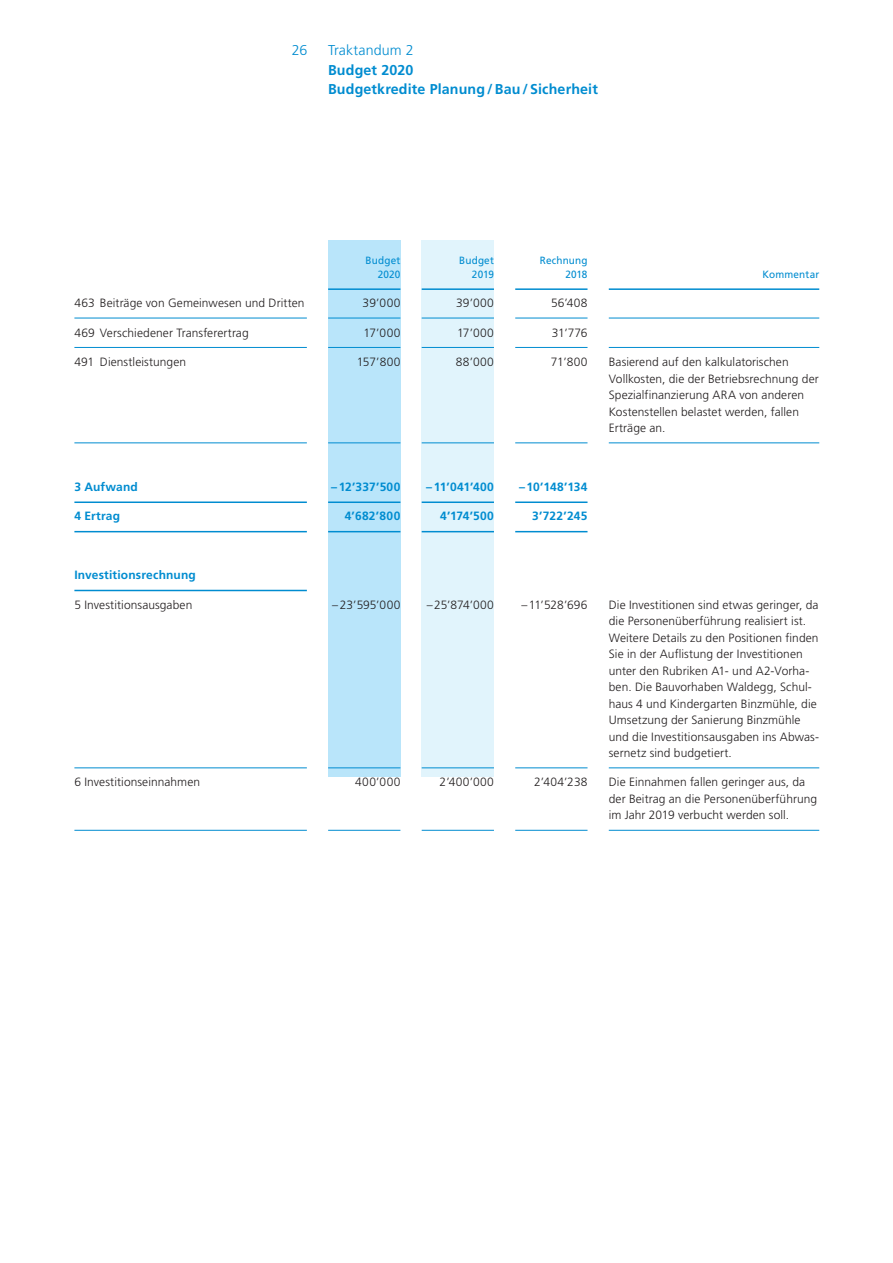
<style>
.page{position:relative;width:893px;height:1263px;background:#fff}
.page>*{position:absolute;margin:0;border:0;box-sizing:border-box;transform-origin:0 0}
.t1{font:700 14.25px/19.5px "Frutiger LT Std";letter-spacing:.01em;color:#008cd0}
.t2{font:300 14.25px "Frutiger LT Std";letter-spacing:.01em;color:#008cd0}
.t3{font:300 12px/16.5px "Frutiger LT Std";letter-spacing:.005em;color:#231f20}
.t4{font:700 12px "Frutiger LT Std";letter-spacing:.015em;color:#008cd0}
.t5{font:10.5px/13.5px "Frutiger LT Std";letter-spacing:.015em;color:#008cd0;text-align:right;scale:.95 1}
</style>
<div class="page">
<div style="left:328px;top:240px;width:72px;height:537px;background:#b9e5fa"></div>
<div style="left:422px;top:240px;width:72px;height:537px;background:#e1f4fc"></div>
<hr style="left:328px;top:288px;width:72px;height:2px;background:#008cd0">
<hr style="left:422px;top:288px;width:72px;height:2px;background:#008cd0">
<hr style="left:515px;top:288px;width:72px;height:2px;background:#008cd0">
<hr style="left:609px;top:288px;width:210px;height:2px;background:#008cd0">
<hr style="left:74px;top:318px;width:233px;height:1px;background:#008cd0">
<hr style="left:328px;top:318px;width:72px;height:1px;background:#008cd0">
<hr style="left:422px;top:318px;width:72px;height:1px;background:#008cd0">
<hr style="left:515px;top:318px;width:72px;height:1px;background:#008cd0">
<hr style="left:609px;top:318px;width:210px;height:1px;background:#008cd0">
<hr style="left:74px;top:347px;width:233px;height:1px;background:#008cd0">
<hr style="left:328px;top:347px;width:72px;height:1px;background:#008cd0">
<hr style="left:422px;top:347px;width:72px;height:1px;background:#008cd0">
<hr style="left:515px;top:347px;width:72px;height:1px;background:#008cd0">
<hr style="left:609px;top:347px;width:210px;height:1px;background:#008cd0">
<hr style="left:74px;top:443px;width:233px;height:1px;background:#008cd0">
<hr style="left:328px;top:443px;width:72px;height:1px;background:#008cd0">
<hr style="left:422px;top:443px;width:72px;height:1px;background:#008cd0">
<hr style="left:515px;top:443px;width:72px;height:1px;background:#008cd0">
<hr style="left:609px;top:443px;width:210px;height:1px;background:#008cd0">
<hr style="left:74px;top:501px;width:233px;height:2px;background:#008cd0">
<hr style="left:328px;top:501px;width:72px;height:2px;background:#008cd0">
<hr style="left:422px;top:501px;width:72px;height:2px;background:#008cd0">
<hr style="left:515px;top:501px;width:72px;height:2px;background:#008cd0">
<hr style="left:74px;top:531px;width:233px;height:1px;background:#008cd0">
<hr style="left:328px;top:531px;width:72px;height:1px;background:#008cd0">
<hr style="left:422px;top:531px;width:72px;height:1px;background:#008cd0">
<hr style="left:515px;top:531px;width:72px;height:1px;background:#008cd0">
<hr style="left:74px;top:590px;width:233px;height:1px;background:#008cd0">
<hr style="left:74px;top:768px;width:233px;height:1px;background:#008cd0">
<hr style="left:328px;top:768px;width:72px;height:1px;background:#008cd0">
<hr style="left:422px;top:768px;width:72px;height:1px;background:#008cd0">
<hr style="left:515px;top:768px;width:72px;height:1px;background:#008cd0">
<hr style="left:609px;top:768px;width:210px;height:1px;background:#008cd0">
<hr style="left:74px;top:830px;width:233px;height:1px;background:#008cd0">
<hr style="left:328px;top:830px;width:72px;height:1px;background:#008cd0">
<hr style="left:422px;top:830px;width:72px;height:1px;background:#008cd0">
<hr style="left:515px;top:830px;width:72px;height:1px;background:#008cd0">
<hr style="left:609px;top:830px;width:210px;height:1px;background:#008cd0">
<p class="t2" style="left:292px;top:42px;width:17px">26</p>
<p class="t2" style="left:328px;top:42px;width:87px">Traktandum 2</p>
<p class="t1" style="left:328px;top:60px;width:271px">Budget 2020<br>Budgetkredite Planung/Bau/ Sicherheit</p>
<p class="t5" style="left:366px;top:254px;width:38px">Budget<br>2020</p>
<p class="t5" style="left:459px;top:254px;width:38px">Budget<br>2019</p>
<p class="t5" style="left:540px;top:254px;width:52px">Rechnung<br>2018</p>
<p class="t5" style="left:763px;top:267px;width:61px">Kommentar</p>
<p class="t3" style="left:74px;top:295px;width:232px">463 Beiträge von Gemeinwesen und Dritten</p>
<p class="t3" style="left:363px;top:295px;width:39px">39’000</p>
<p class="t3" style="left:456px;top:295px;width:39px">39’000</p>
<p class="t3" style="left:551px;top:295px;width:38px">56’408</p>
<p class="t3" style="left:74px;top:324px;width:176px">469 Verschiedener Transferertrag</p>
<p class="t3" style="left:363px;top:324px;width:38px">17’000</p>
<p class="t3" style="left:457px;top:324px;width:38px">17’000</p>
<p class="t3" style="left:552px;top:324px;width:37px">31’776</p>
<p class="t3" style="left:74px;top:354px;width:113px">491 Dienstleistungen</p>
<p class="t3" style="left:357px;top:354px;width:45px">157’800</p>
<p class="t3" style="left:456px;top:354px;width:40px">88’000</p>
<p class="t3" style="left:551px;top:354px;width:38px">71’800</p>
<p class="t3" style="left:609px;top:354px;width:212px">Basierend auf den kalkulatorischen Vollkosten, die der Betriebsrechnung der Spezialfinanzierung ARA von anderen Kostenstellen belastet werden, fallen Erträge an.</p>
<p class="t4" style="left:74px;top:480px;width:65px">3 Aufwand</p>
<p class="t4" style="left:331px;top:480px;width:71px">–12’337’500</p>
<p class="t4" style="left:426px;top:480px;width:69px">–11’041’400</p>
<p class="t4" style="left:519px;top:480px;width:70px">–10’148’134</p>
<p class="t4" style="left:74px;top:509px;width:47px">4 Ertrag</p>
<p class="t4" style="left:345px;top:509px;width:57px">4’682’800</p>
<p class="t4" style="left:440px;top:509px;width:55px">4’174’500</p>
<p class="t4" style="left:532px;top:509px;width:57px">3’722’245</p>
<p class="t4" style="left:74px;top:568px;width:123px">Investitionsrechnung</p>
<p class="t3" style="left:74px;top:596px;width:119px">5 Investitionsausgaben</p>
<p class="t3" style="left:332px;top:596px;width:70px">–23’595’000</p>
<p class="t3" style="left:427px;top:596px;width:69px">–25’874’000</p>
<p class="t3" style="left:521px;top:596px;width:68px">–11’528’696</p>
<p class="t3" style="left:609px;top:596px;width:212px">Die Investitionen sind etwas geringer, da die Personenüberführung realisiert ist.<br>Weitere Details zu den Positionen finden Sie in der Auflistung der Investitionen unter den Rubriken A1- und A2-Vorha&shy;ben. Die Bauvorhaben Waldegg, Schul&shy;haus 4 und Kindergarten Binzmühle, die Umsetzung der Sanierung Binzmühle und die Investitionsausgaben ins Abwas&shy;sernetz sind budgetiert.</p>
<p class="t3" style="left:74px;top:774px;width:127px">6 Investitionseinnahmen</p>
<p class="t3" style="left:355px;top:774px;width:47px">400’000</p>
<p class="t3" style="left:440px;top:774px;width:56px">2’400’000</p>
<p class="t3" style="left:534px;top:774px;width:55px">2’404’238</p>
<p class="t3" style="left:609px;top:774px;width:210px">Die Einnahmen fallen geringer aus, da der Beitrag an die Personenüberführung im Jahr 2019 verbucht werden soll.</p>
</div>
